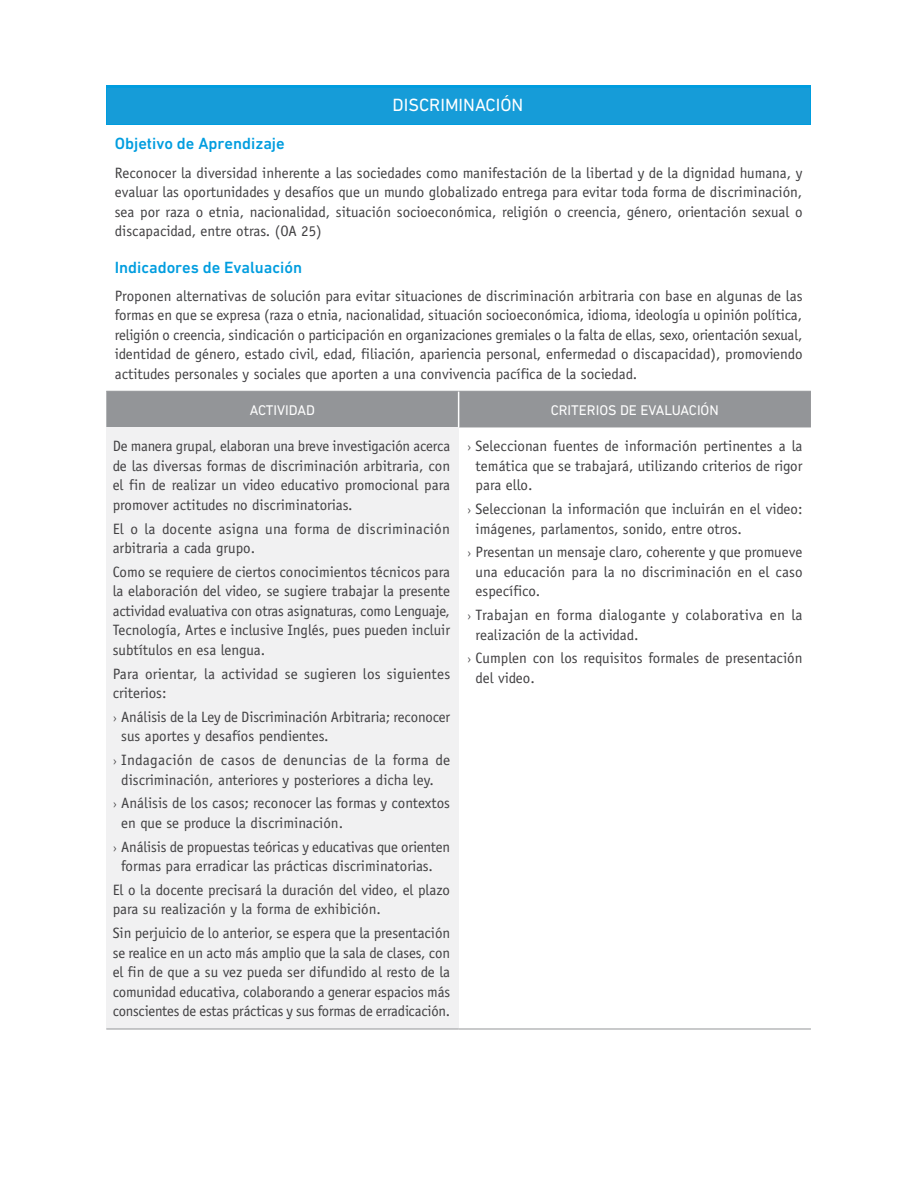
<style>
.page{position:relative;width:918px;height:1188px;background:#fff}
.page>*{position:absolute;margin:0;border:0;box-sizing:border-box;transform-origin:0 0}
.t1{font:18px "DIN Next LT Pro";color:#fff}
.t2{font:500 16.5px "DIN Next LT Pro";color:#009ddf}
.t3{font:15px/19.5px "Officina Sans";color:#414042}
.t4{font:14.25px "DIN Next LT Pro";color:#fff}
.s1{font-family:"Dignathin"}
</style>
<div class="page">
<div style="left:106px;top:85px;width:705px;height:39px;background:#009ddf"></div>
<div style="left:106px;top:392px;width:705px;height:35px;background:#939598"></div>
<div style="left:106px;top:427px;width:353px;height:602px;background:#f1f1f2"></div>
<hr style="left:459px;top:1029px;width:352px;height:1px;background:#939598">
<hr style="left:106px;top:1029px;width:353px;height:1px;background:#939598">
<hr style="left:106px;top:391px;width:353px;height:1px;background:#939598">
<hr style="left:459px;top:391px;width:352px;height:1px;background:#939598">
<hr style="left:458px;top:392px;width:1px;height:35px;background:#fff">
<div style="left:108px;top:88px;width:702px;height:36px;background:#169cd8"></div>
<p class="t1" style="left:393px;top:95px;width:132px">DISCRIMINACIÓN</p>
<p class="t1" style="left:402px;top:95px;width:115px">EVALUACIÓN 2</p>
<p class="t2" style="left:115px;top:134px;width:172px">Objetivo de Aprendizaje</p>
<p class="t3" style="left:115px;top:163px;width:689px;text-align:justify">Reconocer la diversidad inherente a las sociedades como manifestación de la libertad y de la dignidad humana, y evaluar las oportunidades y desafíos que un mundo globalizado entrega para evitar toda forma de discriminación, sea por raza o etnia, nacionalidad, situación socioeconómica, religión o creencia, género, orientación sexual o discapacidad, entre otras. (OA 25)</p>
<p class="t2" style="left:115px;top:257px;width:189px">Indicadores de Evaluación</p>
<p class="t3" style="left:115px;top:286px;width:689px;text-align:justify">Proponen alternativas de solución para evitar situaciones de discriminación arbitraria con base en algunas de las formas en que se expresa (raza o etnia, nacionalidad, situación socioeconómica, idioma, ideología u opinión política, religión o creencia, sindicación o participación en organizaciones gremiales o la falta de ellas, sexo, orientación sexual, identidad de género, estado civil, edad, filiación, apariencia personal, enfermedad o discapacidad), promoviendo actitudes personales y sociales que aporten a una convivencia pacífica de la sociedad.</p>
<p class="t4" style="left:250px;top:402px;width:67px">ACTIVIDAD</p>
<p class="t4" style="left:551px;top:402px;width:170px">CRITERIOS DE EVALUACIÓN</p>
<p class="t3" style="left:113px;top:437px;width:339px;text-align:justify">De manera grupal, elaboran una breve investigación acerca de las diversas formas de discriminación arbitraria, con el fin de realizar un video educativo promocional para promover actitudes no discriminatorias.</p>
<p class="t3" style="left:113px;top:519px;width:339px">El o la docente asigna una forma de discriminación arbitraria a cada grupo.</p>
<p class="t3" style="left:113px;top:562px;width:339px;text-align:justify">Como se requiere de ciertos conocimientos técnicos para la elaboración del video, se sugiere trabajar la presente actividad evaluativa con otras asignaturas, como Lenguaje, Tecnología, Artes e inclusive Inglés, pues pueden incluir subtítulos en esa lengua.</p>
<p class="t3" style="left:113px;top:664px;width:339px">Para orientar, la actividad se sugieren los siguientes criterios:</p>
<p class="t3" style="left:121px;top:707px;width:331px;text-indent:-9px"><span class="s1">&gt;</span> Análisis de la Ley de Discriminación Arbitraria; reconocer sus aportes y desafíos pendientes.</p>
<p class="t3" style="left:113px;top:750px;width:339px;text-align:center"><span class="s1">&gt;</span> Indagación de casos de denuncias de la forma de discriminación, anteriores y posteriores a dicha ley.</p>
<p class="t3" style="left:121px;top:794px;width:330px;text-indent:-9px"><span class="s1">&gt;</span> Análisis de los casos; reconocer las formas y contextos en que se produce la discriminación.</p>
<p class="t3" style="left:113px;top:837px;width:339px;text-align:center"><span class="s1">&gt;</span> Análisis de propuestas teóricas y educativas que orienten formas para erradicar las prácticas discriminatorias.</p>
<p class="t3" style="left:113px;top:880px;width:339px">El o la docente precisará la duración del video, el plazo para su realización y la forma de exhibición.</p>
<p class="t3" style="left:113px;top:923px;width:339px;text-align:justify">Sin perjuicio de lo anterior, se espera que la presentación se realice en un acto más amplio que la sala de clases, con el fin de que a su vez pueda ser difundido al resto de la comunidad educativa, colaborando a generar espacios más conscientes de estas prácticas y sus formas de erradicación.</p>
<p class="t3" style="left:476px;top:437px;width:328px;text-align:justify;text-indent:-9px"><span class="s1">&gt;</span> Seleccionan fuentes de información pertinentes a la temática que se trabajará, utilizando criterios de rigor para ello.</p>
<p class="t3" style="left:476px;top:499px;width:328px;text-indent:-9px"><span class="s1">&gt;</span> Seleccionan la información que incluirán en el video: imágenes, parlamentos, sonido, entre otros.</p>
<p class="t3" style="left:476px;top:543px;width:328px;text-align:justify;text-indent:-9px"><span class="s1">&gt;</span> Presentan un mensaje claro, coherente y que promueve una educación para la no discriminación en el caso específico.</p>
<p class="t3" style="left:476px;top:605px;width:328px;text-indent:-9px"><span class="s1">&gt;</span> Trabajan en forma dialogante y colaborativa en la realización de la actividad.</p>
<p class="t3" style="left:476px;top:649px;width:328px;text-indent:-9px"><span class="s1">&gt;</span> Cumplen con los requisitos formales de presentación del video.</p>
</div>
